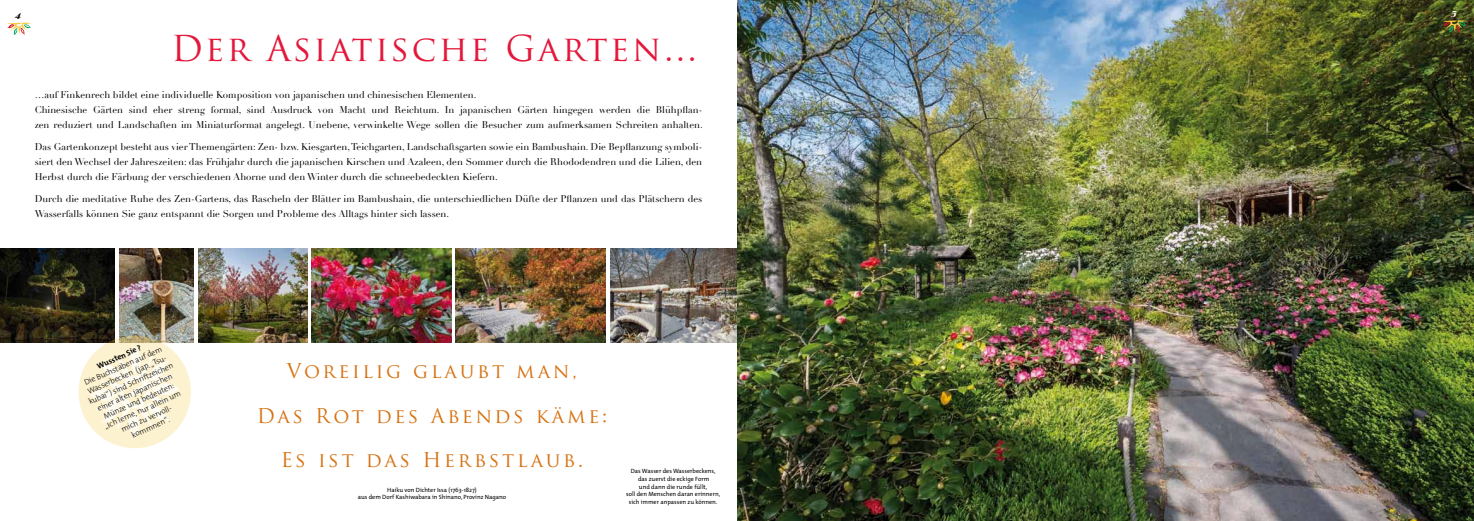
<style>
.page{position:relative;width:1474px;height:521px;background:#fff}
.page>*{position:absolute;margin:0;border:0;box-sizing:border-box;transform-origin:0 0}
.t1{font:34.82px "Trajan Pro";letter-spacing:.07em;color:#e3183b}
.t2{font:19.86px "Trajan Pro";letter-spacing:.14em;color:#d77211}
.t3{font:italic 10.5px "Ariston";color:#000}
.t4{font:italic 10.5px "Ariston";color:#fff}
.t5{font:9.62px/14.9px "Didot";color:#000}
.t6{font:300 7.88px/9.6px "The Mix";color:#000;text-align:center}
.t7{font:700 7.88px "The Mix";color:#000}
.t8{font:6.12px/7.9px "The Mix";color:#000;text-align:center}
</style>
<div class="page">
<img style="left:737px;top:0;width:736px;height:521px">
<img style="left:610px;top:249px;width:127px;height:93px">
<img style="left:311px;top:249px;width:140px;height:93px">
<img style="left:198px;top:249px;width:109px;height:93px">
<img style="left:119px;top:249px;width:74px;height:79px">
<img style="left:0;top:249px;width:115px;height:93px">
<img style="left:456px;top:249px;width:149px;height:93px">
<svg style="left:71px;top:328px;width:128px;height:120px"></svg>
<svg style="left:1442px;top:20px;width:24px;height:13px"></svg>
<svg style="left:7px;top:23px;width:24px;height:12px"></svg>
<p class="t3" style="left:15px;top:9px;width:7px">4</p>
<p class="t4" style="left:1450px;top:8px;width:7px">5</p>
<h1 class="t1" style="left:171px;top:26px;width:528px">Der Asiatische Garten…</h1>
<p class="t5" style="left:35px;top:88px;width:669px">…auf Finkenrech bildet eine individuelle Komposition von japanischen und chinesischen Elementen.<br>Chinesische Gärten sind eher streng formal, sind Ausdruck von Macht und Reichtum. In japanischen Gärten hingegen werden die Blühpflan&shy;zen reduziert und Landschaften im Miniaturformat angelegt. Unebene, verwinkelte Wege sollen die Besucher zum aufmerksamen Schreiten anhalten.</p>
<p class="t5" style="left:35px;top:140px;width:669px;text-align:justify">Das Gartenkonzept besteht aus vier Themengärten: Zen- bzw. Kiesgarten, Teichgarten, Landschaftsgarten sowie ein Bambushain. Die Bepflanzung symboli&shy;siert den Wechsel der Jahreszeiten: das Frühjahr durch die japanischen Kirschen und Azaleen, den Sommer durch die Rhododendren und die Lilien, den Herbst durch die Färbung der verschiedenen Ahorne und den Winter durch die schneebedeckten Kiefern.</p>
<p class="t5" style="left:35px;top:191px;width:669px">Durch die meditative Ruhe des Zen-Gartens, das Rascheln der Blätter im Bambushain, die unterschiedlichen Düfte der Pflanzen und das Plätschern des<br>Wasserfalls können Sie ganz entspannt die Sorgen und Probleme des Alltags hinter sich lassen.</p>
<p class="t7" style="left:95px;top:360px;width:49px;rotate:-24deg">Wussten Sie ?</p>
<p class="t6" style="left:79px;top:380px;width:93px;rotate:-24deg">Die Buchstaben auf dem<br>Wasserbecken (jap. „Tsu&shy;kubai“) sind Schriftzeichen einer alten japanischen<br>Münze und bedeuten: „Ich lerne, nur allein um mich zu vervoll&shy;kommnen“.</p>
<h2 class="t2" style="left:287px;top:358px;width:292px">Voreilig glaubt man,</h2>
<h2 class="t2" style="left:257px;top:403px;width:352px">Das Rot des Abends käme:</h2>
<h2 class="t2" style="left:281px;top:447px;width:304px">Es ist das Herbstlaub.</h2>
<p class="t8" style="left:358px;top:486px;width:150px;line-height:7.4px">Haiku von Dichter Issa (1763-1827)<br>aus dem Dorf Kashiwabara in Shinano, Provinz Nagano</p>
<p class="t8" style="left:626px;top:466px;width:95px">Das Wasser des Wasserbeckens, das zuerst die eckige Form<br>und dann die runde füllt,<br>soll den Menschen daran erinnern, sich immer anpassen zu können.</p>
</div>
